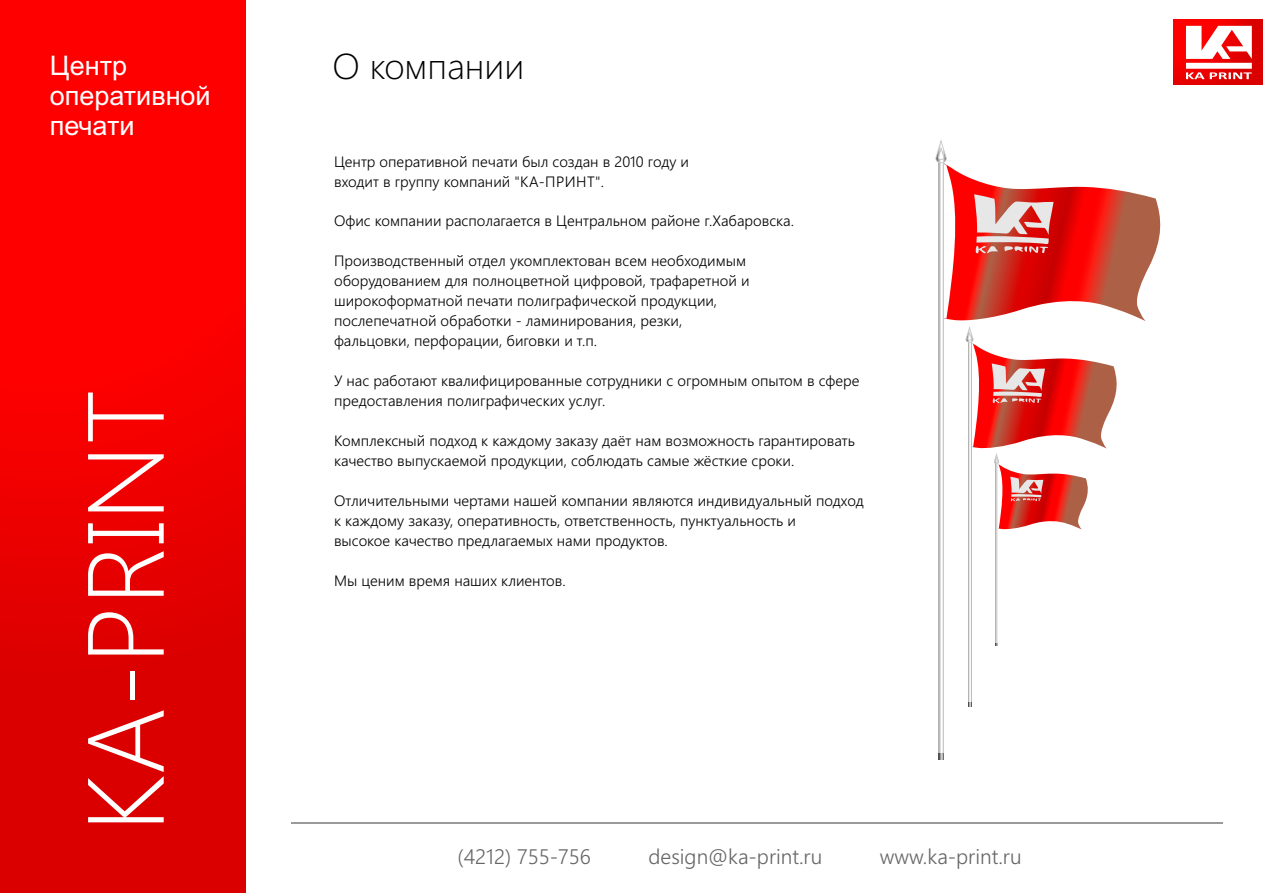
<style>
.page{position:relative;width:1263px;height:893px;background:#fff}
.page>*{position:absolute;margin:0;border:0;box-sizing:border-box;transform-origin:0 0}
.t1{font:300 108px "Segoe UI";color:#fff}
.t2{font:300 36px "Segoe UI";color:#000}
.t3{font:27px/30.2px "Arial";color:#fff}
.t4{font:300 21px "Segoe UI";color:#666}
.t5{font:300 15px/20px "Segoe UI";color:#000}
</style>
<div class="page">
<div style="left:0;top:0;width:246px;height:893px;background:linear-gradient(to bottom,#f00,#d50000)"></div>
<svg style="left:1173px;top:19px;width:90px;height:66px;background:#ea0101"></svg>
<hr style="left:291px;top:822px;width:931px;height:1px;background:#9a9a9a">
<svg style="left:939px;top:530px;width:4px;height:224px"></svg>
<svg style="left:939px;top:754px;width:4px;height:5px"></svg>
<svg style="left:968px;top:530px;width:3px;height:173px"></svg>
<svg style="left:995px;top:530px;width:2px;height:113px"></svg>
<svg style="left:935px;top:141px;width:226px;height:389px"></svg>
<svg style="left:1186px;top:26px;width:66px;height:53px"></svg>
<h3 class="t3" style="left:50px;top:53px;width:162px">Центр оперативной печати</h3>
<h1 class="t1" style="left:85px;top:832px;width:444px;rotate:-90deg">KA-PRINT</h1>
<h2 class="t2" style="left:333px;top:53px;width:193px">О компании</h2>
<p class="t5" style="left:334px;top:153px;width:356px">Центр оперативной печати был создан в 2010 году и входит в группу компаний "КА-ПРИНТ".</p>
<p class="t5" style="left:334px;top:213px;width:461px">Офис компании располагается в Центральном районе г.Хабаровска.</p>
<p class="t5" style="left:334px;top:252px;width:417px">Производственный отдел укомплектован всем необходимым оборудованием для полноцветной цифровой, трафаретной и широкоформатной печати полиграфической продукции, послепечатной обработки - ламинирования, резки, фальцовки, перфорации, биговки и т.п.</p>
<p class="t5" style="left:334px;top:372px;width:527px">У нас работают квалифицированные сотрудники с огромным опытом в сфере предоставления полиграфических услуг.</p>
<p class="t5" style="left:334px;top:432px;width:522px">Комплексный подход к каждому заказу даёт нам возможность гарантировать качество выпускаемой продукции, соблюдать самые жёсткие сроки.</p>
<p class="t5" style="left:334px;top:492px;width:531px">Отличительными чертами нашей компании являются индивидуальный подход к каждому заказу, оперативность, ответственность, пунктуальность и<br>высокое качество предлагаемых нами продуктов.</p>
<p class="t5" style="left:334px;top:572px;width:233px">Мы ценим время наших клиентов.</p>
<h3 class="t4" style="left:458px;top:848px;width:135px">(4212) 755-756</h3>
<h3 class="t4" style="left:648px;top:848px;width:175px">design@ka-print.ru</h3>
<h3 class="t4" style="left:880px;top:848px;width:143px">www.ka-print.ru</h3>
</div>
